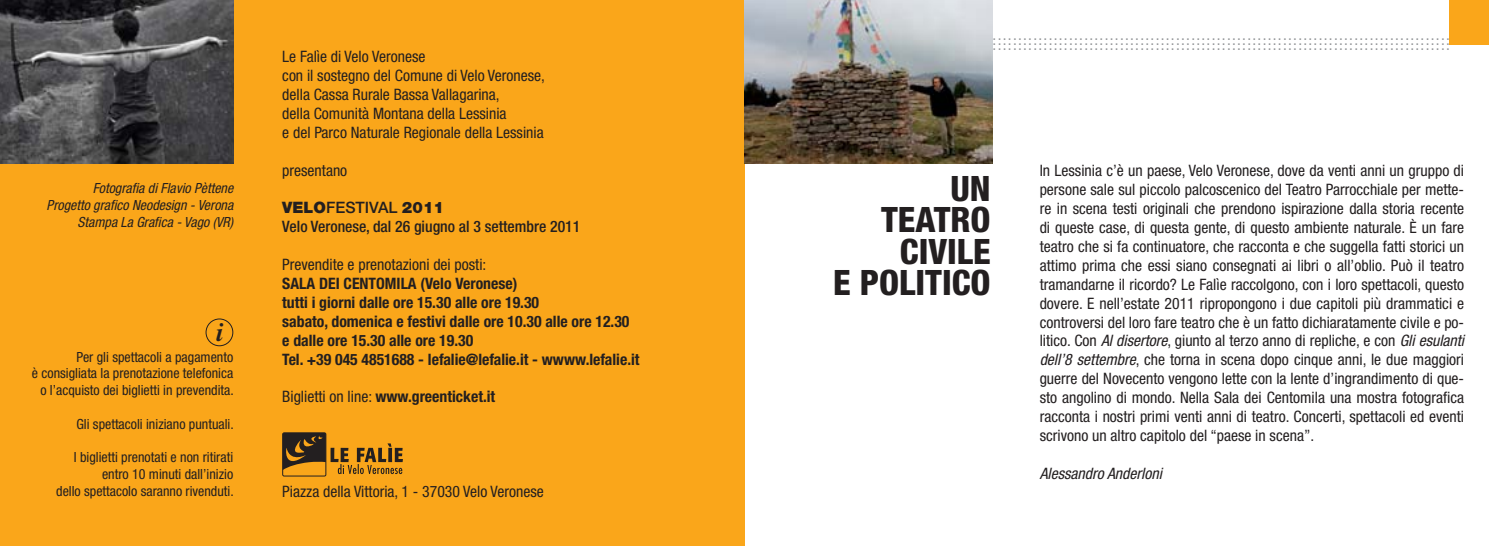
<style>
.page{position:relative;width:1489px;height:546px;background:#fff}
.page>*{position:absolute;margin:0;border:0;box-sizing:border-box;transform-origin:0 0}
.t1{font:800 condensed 35px/31.5px "Helvetica Neue";color:#231f20;text-align:right}
.t2{font:italic 700 26.25px "Times";color:#231f20}
.t3{font:condensed 15.75px/18.9px "Helvetica Neue";color:#231f20}
.t4{font:condensed 15.75px "Helvetica Neue";color:#939598}
.t5{font:700 condensed 15.75px/18.9px "Helvetica Neue";color:#231f20}
.t6{font:500 condensed 15.75px/18.9px "Helvetica Neue";color:#231f20}
.t7{font:italic condensed 15.75px "Helvetica Neue";color:#231f20}
.t8{font:condensed 14px/16.8px "Helvetica Neue";color:#231f20;text-align:right}
.t9{font:italic condensed 14px/16.8px "Helvetica Neue";color:#231f20;text-align:right}
.s1{font-weight:900;font-stretch:normal}
.s2{font-stretch:normal}
.s3{font-weight:400}
.s4{font-style:italic}
</style>
<div class="page">
<div style="left:0;top:0;width:744px;height:546px;background:#faa61a"></div>
<img style="left:0;top:0;width:233px;height:164px">
<img style="left:744px;top:0;width:248px;height:164px">
<div style="left:282px;top:432px;width:44px;height:44px;border:1px solid #231f20"></div>
<svg style="left:282px;top:433px;width:121px;height:41px"></svg>
<div style="left:206px;top:318px;width:27px;height:28px;border:1px solid #231f20;border-radius:50%"></div>
<div style="left:1449px;top:0;width:39px;height:45px;background:#faa61a"></div>
<p class="t9" style="left:47px;top:181px;width:188px">Fotografia di Flavio Pèttene<br>Progetto grafico Neodesign - Verona<br>Stampa La Grafica - Vago (VR)</p>
<h2 class="t2" style="left:216px;top:322px;width:9px">i</h2>
<p class="t8" style="left:32px;top:349px;width:203px">Per gli spettacoli a pagamento<br>è consigliata la prenotazione telefonica o l’acquisto dei biglietti in prevendita.</p>
<p class="t8" style="left:76px;top:416px;width:159px">Gli spettacoli iniziano puntuali.</p>
<p class="t8" style="left:56px;top:450px;width:179px">I biglietti prenotati e non ritirati entro 10 minuti dall’inizio<br>dello spettacolo saranno rivenduti.</p>
<p class="t3" style="left:282px;top:48px;width:264px">Le Falìe di Velo Veronese<br>con il sostegno del Comune di Velo Veronese, della Cassa Rurale Bassa Vallagarina,<br>della Comunità Montana della Lessinia<br>e del Parco Naturale Regionale della Lessinia</p>
<p class="t3" style="left:282px;top:162px;width:67px">presentano</p>
<p class="t6" style="left:282px;top:200px;width:299px"><span class="s1">VELO</span><span class="s2">FESTIVAL</span> <span class="s1">2011<br></span>Velo Veronese, dal 26 giugno al 3 settembre 2011</p>
<p class="t3" style="left:282px;top:256px;width:206px">Prevendite e prenotazioni dei posti:</p>
<p class="t5" style="left:282px;top:275px;width:359px">SALA DEI CENTOMILA (Velo Veronese)<br>tutti i giorni dalle ore 15.30 alle ore 19.30<br>sabato, domenica e festivi dalle ore 10.30 alle ore 12.30 e dalle ore 15.30 alle ore 19.30<br>Tel. +39 045 4851688 - lefalie@lefalie.it - wwww.lefalie.it</p>
<p class="t5" style="left:282px;top:389px;width:214px"><span class="s3">Biglietti on line:</span> www.greenticket.it</p>
<p class="t3" style="left:282px;top:483px;width:263px">Piazza della Vittoria, 1 - 37030 Velo Veronese</p>
<p class="t4" style="left:992px;top:28px;width:458px">..........................................................................................</p>
<p class="t4" style="left:992px;top:34px;width:458px">..........................................................................................</p>
<p class="t4" style="left:992px;top:39px;width:458px">..........................................................................................</p>
<h1 class="t1" style="left:833px;top:176px;width:159px">UN<br>TEATRO<br>CIVILE<br>E POLITICO</h1>
<p class="t3" style="left:1039px;top:162px;width:426px;text-align:justify">In Lessinia c’è un paese, Velo Veronese, dove da venti anni un gruppo di persone sale sul piccolo palcoscenico del Teatro Parrocchiale per mette&shy;re in scena testi originali che prendono ispirazione dalla storia recente di queste case, di questa gente, di questo ambiente naturale. È un fare teatro che si fa continuatore, che racconta e che suggella fatti storici un attimo prima che essi siano consegnati ai libri o all’oblio. Può il teatro tramandarne il ricordo? Le Falìe raccolgono, con i loro spettacoli, questo dovere. E nell’estate 2011 ripropongono i due capitoli più drammatici e controversi del loro fare teatro che è un fatto dichiaratamente civile e po&shy;litico. Con <span class="s4">Al disertore</span>, giunto al terzo anno di repliche, e con <span class="s4">Gli esulanti dell’8 settembre</span>, che torna in scena dopo cinque anni, le due maggiori guerre del Novecento vengono lette con la lente d’ingrandimento di que&shy;sto angolino di mondo. Nella Sala dei Centomila una mostra fotografica racconta i nostri primi venti anni di teatro. Concerti, spettacoli ed eventi scrivono un altro capitolo del “paese in scena”.</p>
<p class="t7" style="left:1039px;top:467px;width:124px">Alessandro Anderloni</p>
</div>
